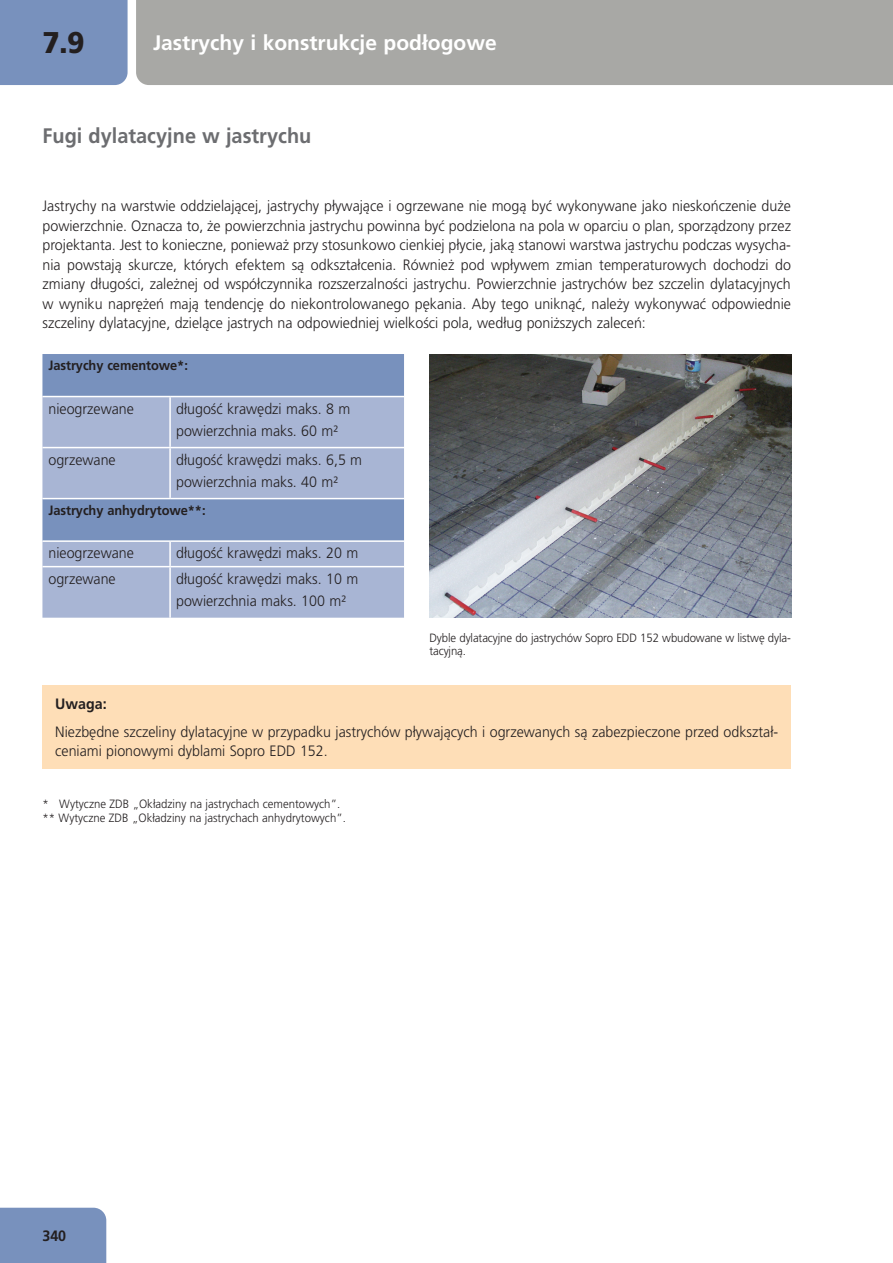
<style>
.page{position:relative;width:893px;height:1263px;background:#fff}
.page>*{position:absolute;margin:0;border:0;box-sizing:border-box;transform-origin:0 0}
.t1{font:900 30px "Frutiger LT Com";color:#231f20;scale:.95 1}
.t2{font:700 21px "Frutiger LT Com";color:#fff}
._11_KAP_Überschrift{font:700 21px "Frutiger LT Com";color:#6c6d70;scale:.95 1}
._11_copy_10{font:300 15px/19.5px "Frutiger LT Com";color:#231f20;text-align:justify;scale:.95 1}
._11_copy_10-2{font:700 15px "Frutiger LT Com";color:#231f20;scale:.95 1}
._41_TAB_B{font:700 13.5px "Frutiger LT Com";letter-spacing:-.005em;color:#231f20;scale:.95 1}
._32_BU_L{font:300 12px/13.5px "Frutiger LT Com";color:#231f20;scale:.95 1}
</style>
<div class="page">
<div style="left:0;top:1208px;width:106px;height:55px;background:#7891bd"></div>
<div style="left:0;top:0;width:128px;height:85px;background:#7891bd"></div>
<div style="left:136px;top:0;width:757px;height:85px;background:#a8a8a5"></div>
<div style="left:42px;top:354px;width:362px;height:42px;background:#7891bd"></div>
<svg style="left:42px;top:397px;width:362px;height:221px;background:#9fafd0"></svg>
<hr style="left:169px;top:397px;width:2px;height:50px;background:#fff">
<hr style="left:42px;top:447px;width:128px;height:1px;background:#fff">
<hr style="left:170px;top:447px;width:234px;height:1px;background:#fff">
<hr style="left:169px;top:448px;width:2px;height:50px;background:#fff">
<hr style="left:42px;top:498px;width:128px;height:1px;background:#fff">
<hr style="left:170px;top:498px;width:234px;height:1px;background:#fff">
<hr style="left:42px;top:540px;width:128px;height:2px;background:#fff">
<hr style="left:170px;top:540px;width:234px;height:2px;background:#fff">
<hr style="left:169px;top:542px;width:2px;height:24px;background:#fff">
<hr style="left:42px;top:566px;width:128px;height:1px;background:#fff">
<hr style="left:170px;top:566px;width:234px;height:1px;background:#fff">
<hr style="left:169px;top:567px;width:2px;height:51px;background:#fff">
<img style="left:429px;top:354px;width:362px;height:264px">
<div style="left:42px;top:685px;width:749px;height:84px;background:#fedeb7"></div>
<h1 class="t1" style="left:43px;top:24px;width:46px">7.9</h1>
<h2 class="t2" style="left:153px;top:30px;width:345px">Jastrychy i konstrukcje podłogowe</h2>
<p class="_11_KAP_Überschrift" style="left:43px;top:124px;width:284px">Fugi dylatacyjne w jastrychu</p>
<p class="_11_copy_10" style="left:43px;top:196px;width:789px">Jastrychy na warstwie oddzielającej, jastrychy pływające i ogrzewane nie mogą być wykonywane jako nieskończenie duże powierzchnie. Oznacza to, że powierzchnia jastrychu powinna być podzielona na pola w oparciu o plan, sporządzony przez projektanta. Jest to konieczne, ponieważ przy stosunkowo cienkiej płycie, jaką stanowi warstwa jastrychu podczas wysycha&shy;nia powstają skurcze, których efektem są odkształcenia. Również pod wpływem zmian temperaturowych dochodzi do zmiany długości, zależnej od współczynnika rozszerzalności jastrychu. Powierzchnie jastrychów bez szczelin dylatacyjnych w wyniku naprężeń mają tendencję do niekontrolowanego pękania. Aby tego uniknąć, należy wykonywać odpowiednie szczeliny dylatacyjne, dzielące jastrych na odpowiedniej wielkości pola, według poniższych zaleceń:</p>
<p class="_41_TAB_B" style="left:48px;top:357px;width:148px">Jastrychy cementowe*:</p>
<p class="_11_copy_10" style="left:48px;top:399px;width:92px">nieogrzewane</p>
<p class="_11_copy_10" style="left:176px;top:399px;width:185px">długość krawędzi maks. 8 m</p>
<p class="_11_copy_10" style="left:176px;top:421px;width:172px">powierzchnia maks. 60 m²</p>
<p class="_11_copy_10" style="left:48px;top:450px;width:72px">ogrzewane</p>
<p class="_11_copy_10" style="left:176px;top:450px;width:197px">długość krawędzi maks. 6,5 m</p>
<p class="_11_copy_10" style="left:176px;top:472px;width:172px">powierzchnia maks. 40 m²</p>
<p class="_41_TAB_B" style="left:48px;top:502px;width:167px">Jastrychy anhydrytowe**:</p>
<p class="_11_copy_10" style="left:48px;top:543px;width:92px">nieogrzewane</p>
<p class="_11_copy_10" style="left:176px;top:543px;width:193px">długość krawędzi maks. 20 m</p>
<p class="_11_copy_10" style="left:48px;top:569px;width:72px">ogrzewane</p>
<p class="_11_copy_10" style="left:176px;top:569px;width:193px">długość krawędzi maks. 10 m</p>
<p class="_11_copy_10" style="left:176px;top:591px;width:181px">powierzchnia maks. 100 m²</p>
<p class="_32_BU_L" style="left:429px;top:631px;width:382px">Dyble dylatacyjne do jastrychów Sopro EDD 152 wbudowane w listwę dyla&shy;tacyjną.</p>
<p class="_11_copy_10-2" style="left:55px;top:695px;width:56px">Uwaga:</p>
<p class="_11_copy_10" style="left:55px;top:722px;width:763px">Niezbędne szczeliny dylatacyjne w przypadku jastrychów pływających i ogrzewanych są zabezpieczone przed odkształ&shy;ceniami pionowymi dyblami Sopro EDD 152.</p>
<p class="_32_BU_L" style="left:42px;top:798px;width:315px">* Wytyczne ZDB „Okładziny na jastrychach cementowych”.</p>
<p class="_32_BU_L" style="left:42px;top:811px;width:321px">** Wytyczne ZDB „Okładziny na jastrychach anhydrytowych”.</p>
<p class="_11_copy_10-2" style="left:43px;top:1226px;width:26px">340</p>
</div>
